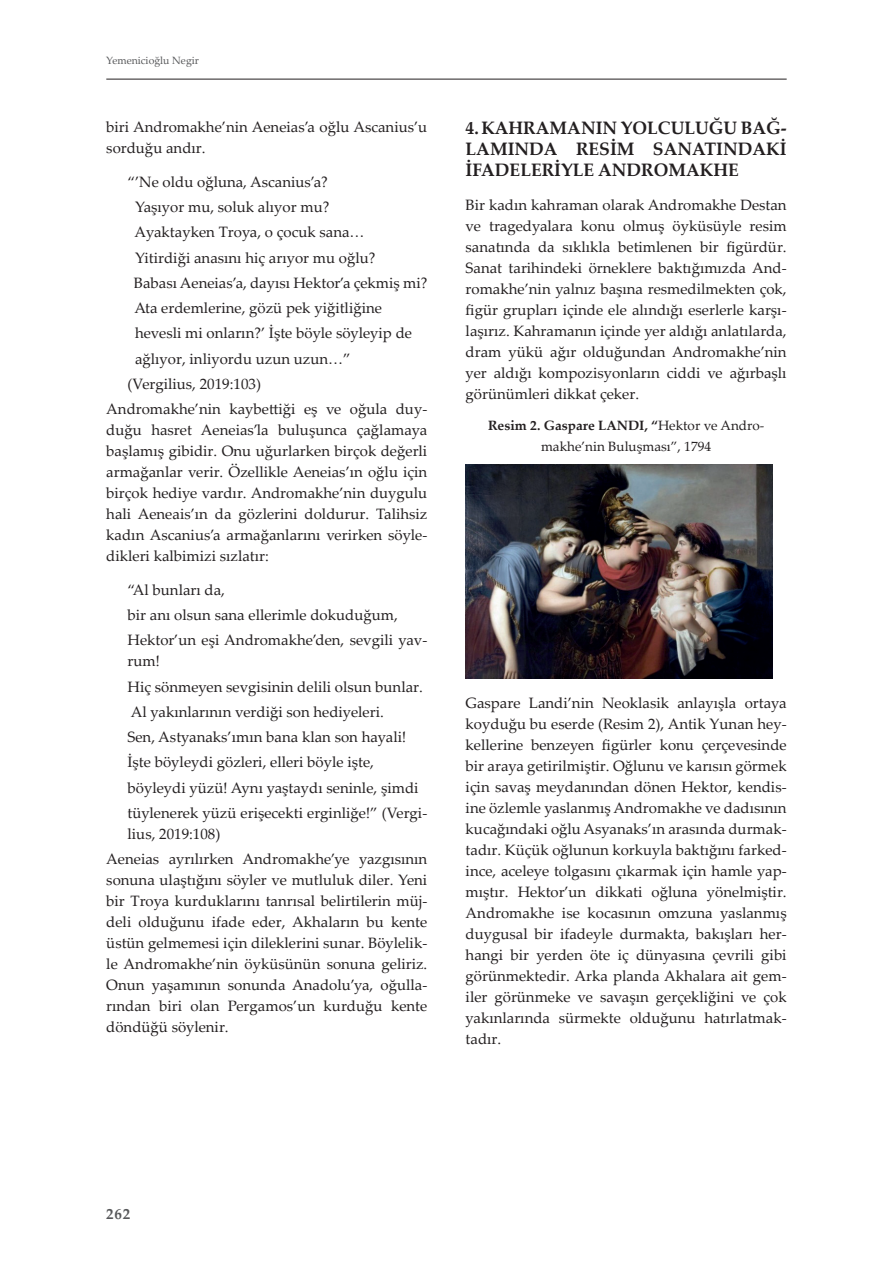
<style>
.page{position:relative;width:893px;height:1263px;background:#fff}
.page>*{position:absolute;margin:0;border:0;box-sizing:border-box;transform-origin:0 0}
.t1{font:700 18px/21px "Palatino Linotype";color:#231f20;text-align:justify}
.t2{font:15px/21px "Palatino Linotype";color:#231f20}
.t3{font:700 15px "Palatino Linotype";color:#57585a}
.t4{font:13.5px/21px "Palatino Linotype";color:#231f20;text-align:center}
.t5{font:10.5px "Palatino Linotype";color:#57585a}
.s1{font-weight:700}
</style>
<div class="page">
<hr style="left:106px;top:79px;width:681px;height:1px;background:#231f20">
<img style="left:466px;top:464px;width:306px;height:215px">
<p class="t5" style="left:106px;top:53px;width:94px">Yemenicioğlu Negir</p>
<p class="t2" style="left:106px;top:116px;width:323px">biri Andromakhe’nin Aeneias’a oğlu Ascanius’u sorduğu andır.</p>
<p class="t2" style="left:128px;top:171px;width:202px">“’Ne oldu oğluna, Ascanius’a?</p>
<p class="t2" style="left:135px;top:196px;width:196px">Yaşıyor mu, soluk alıyor mu?</p>
<p class="t2" style="left:135px;top:221px;width:232px">Ayaktayken Troya, o çocuk sana…</p>
<p class="t2" style="left:135px;top:246px;width:242px">Yitirdiği anasını hiç arıyor mu oğlu?</p>
<p class="t2" style="left:134px;top:272px;width:295px">Babası Aeneias’a, dayısı Hektor’a çekmiş mi?</p>
<p class="t2" style="left:135px;top:297px;width:249px">Ata erdemlerine, gözü pek yiğitliğine</p>
<p class="t2" style="left:135px;top:322px;width:279px">hevesli mi onların?’ İşte böyle söyleyip de</p>
<p class="t2" style="left:135px;top:347px;width:217px">ağlıyor, inliyordu uzun uzun…”</p>
<p class="t2" style="left:128px;top:373px;width:135px">(Vergilius, 2019:103)</p>
<p class="t2" style="left:106px;top:398px;width:323px">Andromakhe’nin kaybettiği eş ve oğula duy-</p>
<p class="t2" style="left:106px;top:419px;width:323px;text-align:justify">duğu hasret Aeneias’la buluşunca çağlamaya başlamış gibidir. Onu uğurlarken birçok değerli armağanlar verir. Özellikle Aeneias’ın oğlu için birçok hediye vardır. Andromakhe’nin duygulu hali Aeneais’ın da gözlerini doldurur. Talihsiz kadın Ascanius’a armağanlarını verirken söyle&shy;dikleri kalbimizi sızlatır:</p>
<p class="t2" style="left:128px;top:577px;width:301px;line-height:25.2px">“Al bunları da,<br>bir anı olsun sana ellerimle dokuduğum,<br>Hektor’un eşi Andromakhe’den, sevgili yav-</p>
<p class="t2" style="left:128px;top:648px;width:301px;line-height:25.2px">rum!<br>Hiç sönmeyen sevgisinin delili olsun bunlar.<br>Al yakınlarının verdiği son hediyeleri.<br>Sen, Astyanaks’ımın bana klan son hayali!<br>İşte böyleydi gözleri, elleri böyle işte, böyleydi yüzü! Aynı yaştaydı seninle, şimdi tüylenerek yüzü erişecekti erginliğe!” (Vergi-</p>
<p class="t2" style="left:106px;top:821px;width:323px;line-height:25.2px;text-indent:21px">lius, 2019:108)<br>Aeneias ayrılırken Andromakhe’ye yazgısının</p>
<p class="t2" style="left:106px;top:869px;width:323px;text-align:justify">sonuna ulaştığını söyler ve mutluluk diler. Yeni bir Troya kurduklarını tanrısal belirtilerin müj&shy;deli olduğunu ifade eder, Akhaların bu kente üstün gelmemesi için dileklerini sunar. Böylelik&shy;le Andromakhe’nin öyküsünün sonuna geliriz.<br>Onun yaşamının sonunda Anadolu’ya, oğulla&shy;rından biri olan Pergamos’un kurduğu kente döndüğü söylenir.</p>
<p class="t1" style="left:466px;top:117px;width:323px">4. KAHRAMANIN YOLCULUĞU BAĞ-LAMINDA RESİM SANATINDAKİ İFADELERİYLE ANDROMAKHE</p>
<p class="t2" style="left:466px;top:194px;width:323px;text-align:justify">Bir kadın kahraman olarak Andromakhe Destan ve tragedyalara konu olmuş öyküsüyle resim sanatında da sıklıkla betimlenen bir figürdür.<br>Sanat tarihindeki örneklere baktığımızda And&shy;romakhe’nin yalnız başına resmedilmekten çok, figür grupları içinde ele alındığı eserlerle karşı&shy;laşırız. Kahramanın içinde yer aldığı anlatılarda, dram yükü ağır olduğundan Andromakhe’nin yer aldığı kompozisyonların ciddi ve ağırbaşlı görünümleri dikkat çeker.</p>
<p class="t4" style="left:488px;top:414px;width:278px"><span class="s1">Resim 2. Gaspare LANDI, “</span>Hektor ve Andro&shy;makhe’nin Buluşması”, 1794</p>
<p class="t2" style="left:466px;top:692px;width:323px;text-align:justify">Gaspare Landi’nin Neoklasik anlayışla ortaya koyduğu bu eserde (Resim 2), Antik Yunan hey&shy;kellerine benzeyen figürler konu çerçevesinde bir araya getirilmiştir. Oğlunu ve karısın görmek için savaş meydanından dönen Hektor, kendis&shy;ine özlemle yaslanmış Andromakhe ve dadısının kucağındaki oğlu Asyanaks’ın arasında durmak&shy;tadır. Küçük oğlunun korkuyla baktığını farked&shy;ince, aceleye tolgasını çıkarmak için hamle yap&shy;mıştır. Hektor’un dikkati oğluna yönelmiştir.<br>Andromakhe ise kocasının omzuna yaslanmış duygusal bir ifadeyle durmakta, bakışları her&shy;hangi bir yerden öte iç dünyasına çevrili gibi görünmektedir. Arka planda Akhalara ait gem&shy;iler görünmeke ve savaşın gerçekliğini ve çok yakınlarında sürmekte olduğunu hatırlatmak&shy;tadır.</p>
<p class="t3" style="left:106px;top:1203px;width:25px">262</p>
</div>
